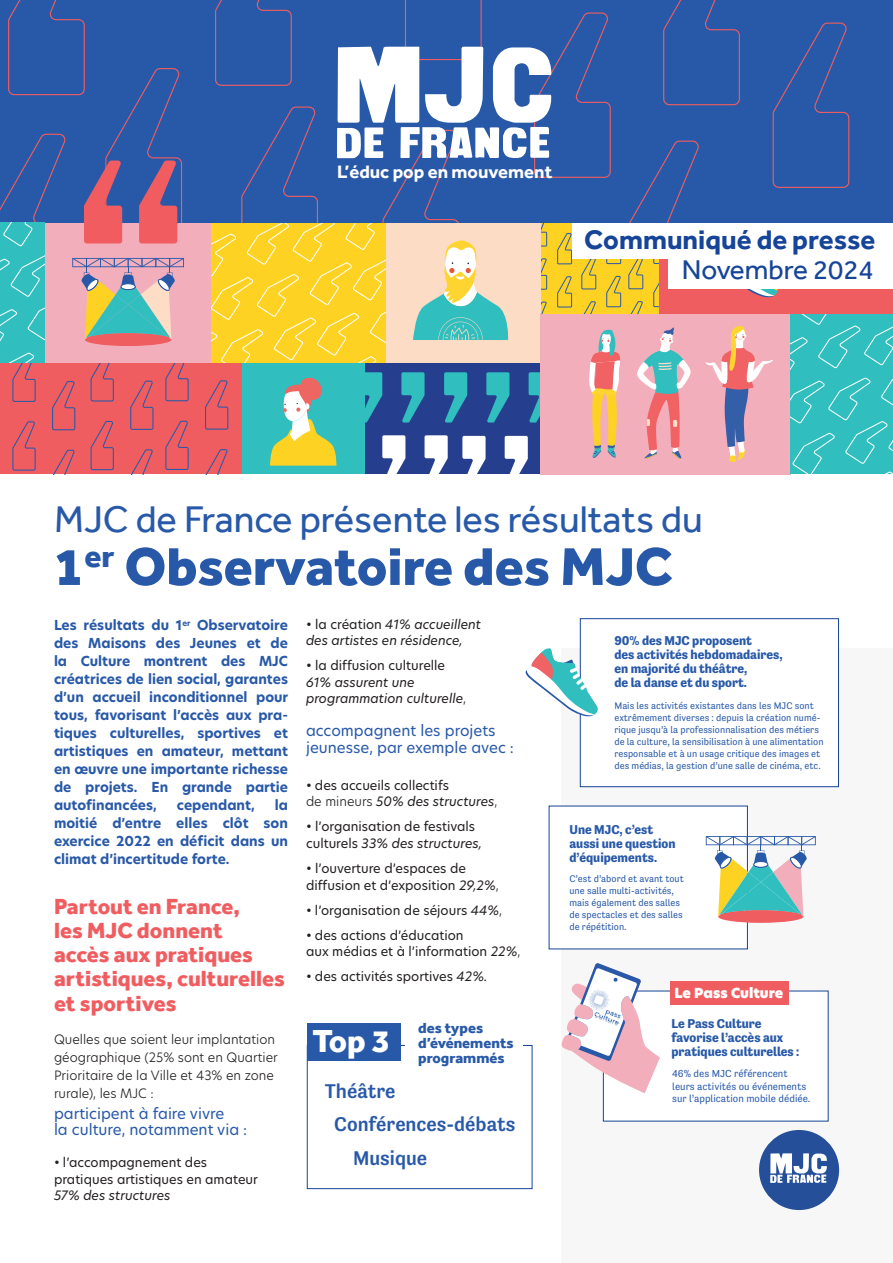
<style>
.page{position:relative;width:893px;height:1263px;background:#fff}
.page>*{position:absolute;margin:0;border:0;box-sizing:border-box;transform-origin:0 0}
.t1{font:800 54.9px "Effra";color:#2859a8}
.t2{font:38.1px "Effra";color:#2859a8}
.t3{font:800 32.7px "Effra";color:#fff}
.t4{font:700 27.75px "Effra";color:#164498}
.t5{font:27.75px "Effra";color:#164498}
.t6{font:800 22.5px/24.3px "Effra";color:#f05d60}
.t7{font:500 20.4px "Tenso";color:#2859a8}
.t8{font:700 18.6px "Effra";color:#fff}
.t9{font:15px/16.5px "Hero New";color:#2859a8}
.t10{font:800 15px/15px "Effra";color:#2859a8}
.t11{font:13.65px "Hero New Super";color:#fff}
.t12{font:700 13.5px/18px "Hero New";color:#2859a8;text-align:justify}
.t13{font:700 13.05px/14.2px "Tenso";color:#2859a8}
.t14{font:12.75px/16.5px "Hero New";color:#231f20}
.t15{font:300 12.75px/18px "Hero New";color:#231f20}
.t16{font:italic 12.75px/16.5px "Hero New";color:#231f20}
.t17{font:10.5px/12.8px "Tenso";color:#2859a8}
.t18{font:9.9px/12px "Tenso";color:#2859a8}
.s1{font-weight:300}
.s2{font-style:italic}
.s3{font-weight:300;font-style:normal}
.s4{font-style:normal}
</style>
<div class="page">
<div style="left:44px;top:223px;width:167px;height:141px;background:#f3aebc"></div>
<div style="left:0;top:363px;width:241px;height:111px;background:#f05d60"></div>
<div style="left:562px;top:648px;width:331px;height:615px;background:#f7f7f8"></div>
<svg style="left:204px;top:0;width:689px;height:475px;background:#7c8da1"></svg>
<div style="left:549px;top:806px;width:199px;height:143px;background:#fff"></div>
<div style="left:580px;top:618px;width:259px;height:169px;background:#fff;border:1px solid #164498"></div>
<div style="left:603px;top:991px;width:225px;height:130px;background:#fff"></div>
<svg style="left:526px;top:648px;width:72px;height:70px"></svg>
<div style="left:718px;top:910px;width:85px;height:13px;background:#f05d60;border-radius:50%"></div>
<svg style="left:706px;top:836px;width:110px;height:80px"></svg>
<svg style="left:561px;top:963px;width:99px;height:130px"></svg>
<img style="left:583px;top:987px;width:45px;height:40px">
<div style="left:670px;top:981px;width:119px;height:24px;background:#f05d60"></div>
<div style="left:307px;top:1045px;width:225px;height:144px;background:#fff;border:1px solid #164498"></div>
<div style="left:308px;top:1023px;width:93px;height:38px;background:#2859a8"></div>
<div style="left:406px;top:1039px;width:117px;height:26px;background:#fff"></div>
<div style="left:572px;top:223px;width:321px;height:36px;background:#fff"></div>
<div style="left:668px;top:253px;width:225px;height:36px;background:#fff"></div>
<svg style="left:0;top:0;width:189px;height:474px"></svg>
<div style="left:759px;top:1130px;width:80px;height:80px;background:#254f99;border-radius:50%"></div>
<svg style="left:770px;top:1153px;width:57px;height:30px"></svg>
<p class="t8" style="left:337px;top:161px;width:217px">L’éduc pop en mouvement</p>
<p class="t4" style="left:584px;top:222px;width:293px">Communiqué de presse</p>
<p class="t5" style="left:682px;top:253px;width:193px">Novembre 2024</p>
<p class="t2" style="left:54px;top:496px;width:650px">MJC de France présente les résultats du</p>
<p class="t1" style="left:54px;top:534px;width:620px">1<sup>er</sup> Observatoire des MJC</p>
<p class="t12" style="left:54px;top:616px;width:236px">Les résultats du 1<sup>er</sup> Observatoire des Maisons des Jeunes et de la Culture montrent des MJC créatrices de lien social, garantes d’un accueil inconditionnel pour tous, favorisant l’accès aux pra&shy;tiques culturelles, sportives et artistiques en amateur, mettant en œuvre une importante richesse de projets. En grande partie autofinancées,</p>
<p class="t12" style="left:54px;top:796px;width:236px;text-indent:221px">la moitié d’entre elles clôt son exercice 2022 en déficit dans un climat d’incertitude forte.</p>
<p class="t6" style="left:54px;top:893px;width:232px">Partout en France,<br>les MJC donnent<br>accès aux pratiques artistiques, culturelles et sportives</p>
<p class="t15" style="left:54px;top:1030px;width:225px">Quelles que soient leur implantation géographique (25% sont en Quartier<br>Prioritaire de la Ville et 43% en zone rurale), les MJC :</p>
<p class="t9" style="left:54px;top:1105px;width:195px">participent à faire vivre<br>la culture, notamment via :</p>
<p class="t14" style="left:54px;top:1154px;width:205px"><span class="s1">•</span> l’accompagnement des pratiques artistiques en amateur<br><span class="s2">57% des structures</span></p>
<p class="t12" style="left:177px;top:796px;width:79px">cependant,</p>
<p class="t16" style="left:306px;top:615px;width:177px"><span class="s3">•</span> <span class="s4">la création</span> 41% accueillent des artistes en résidence,</p>
<p class="t16" style="left:306px;top:657px;width:162px"><span class="s3">•</span> <span class="s4">la diffusion culturelle<br></span>61% assurent une programmation culturelle<span class="s3">,</span></p>
<p class="t9" style="left:306px;top:722px;width:209px">accompagnent les projets jeunesse, par exemple avec :</p>
<p class="t14" style="left:306px;top:777px;width:193px"><span class="s1">•</span> des accueils collectifs<br><span class="s1">de mineurs</span> <span class="s2">50% des structures</span><span class="s1">,</span></p>
<p class="t14" style="left:306px;top:818px;width:177px"><span class="s1">•</span> l’organisation de festivals culturels <span class="s2">33% des structures,</span></p>
<p class="t14" style="left:306px;top:860px;width:194px"><span class="s1">•</span> l’ouverture d’espaces de diffusion et d’exposition <span class="s2">29,2%</span><span class="s1">,</span></p>
<p class="t14" style="left:306px;top:901px;width:198px"><span class="s1">•</span> l’organisation de séjours <span class="s2">44%</span><span class="s1">,</span></p>
<p class="t14" style="left:306px;top:926px;width:216px"><span class="s1">•</span> des actions d’éducation<br>aux médias et à l’information <span class="s2">22%</span><span class="s1">,</span></p>
<p class="t14" style="left:306px;top:968px;width:183px"><span class="s1">•</span> des activités sportives <span class="s2">42%.</span></p>
<p class="t3" style="left:313px;top:1022px;width:79px">Top 3</p>
<p class="t7" style="left:325px;top:1080px;width:72px">Théâtre</p>
<p class="t10" style="left:418px;top:1021px;width:97px">des types d’événements programmés</p>
<p class="t7" style="left:334px;top:1112px;width:183px">Conférences-débats</p>
<p class="t7" style="left:353px;top:1146px;width:76px">Musique</p>
<p class="t13" style="left:614px;top:633px;width:170px">90% des MJC proposent<br>des activités hebdomadaires, en majorité du théâtre,<br>de la danse et du sport.</p>
<p class="t18" style="left:614px;top:699px;width:211px">Mais les activités existantes dans les MJC sont extrêmement diverses : depuis la création numé&shy;rique jusqu’à la professionnalisation des métiers de la culture, la sensibilisation à une alimentation responsable et à un usage critique des images et des médias, la gestion d’une salle de cinéma, etc.</p>
<p class="t13" style="left:569px;top:822px;width:108px">Une MJC, c’est aussi une question d’équipements.</p>
<p class="t18" style="left:569px;top:873px;width:116px">C’est d’abord et avant tout une salle multi-activités, mais également des salles de spectacles et des salles de répétition.</p>
<p class="t11" style="left:674px;top:984px;width:110px">Le Pass Culture</p>
<p class="t13" style="left:671px;top:1016px;width:129px">Le Pass Culture favorise l’accès aux pratiques culturelles :</p>
<p class="t17" style="left:672px;top:1067px;width:140px">46% des MJC référencent leurs activités ou événements sur l’application mobile dédiée.</p>
</div>
